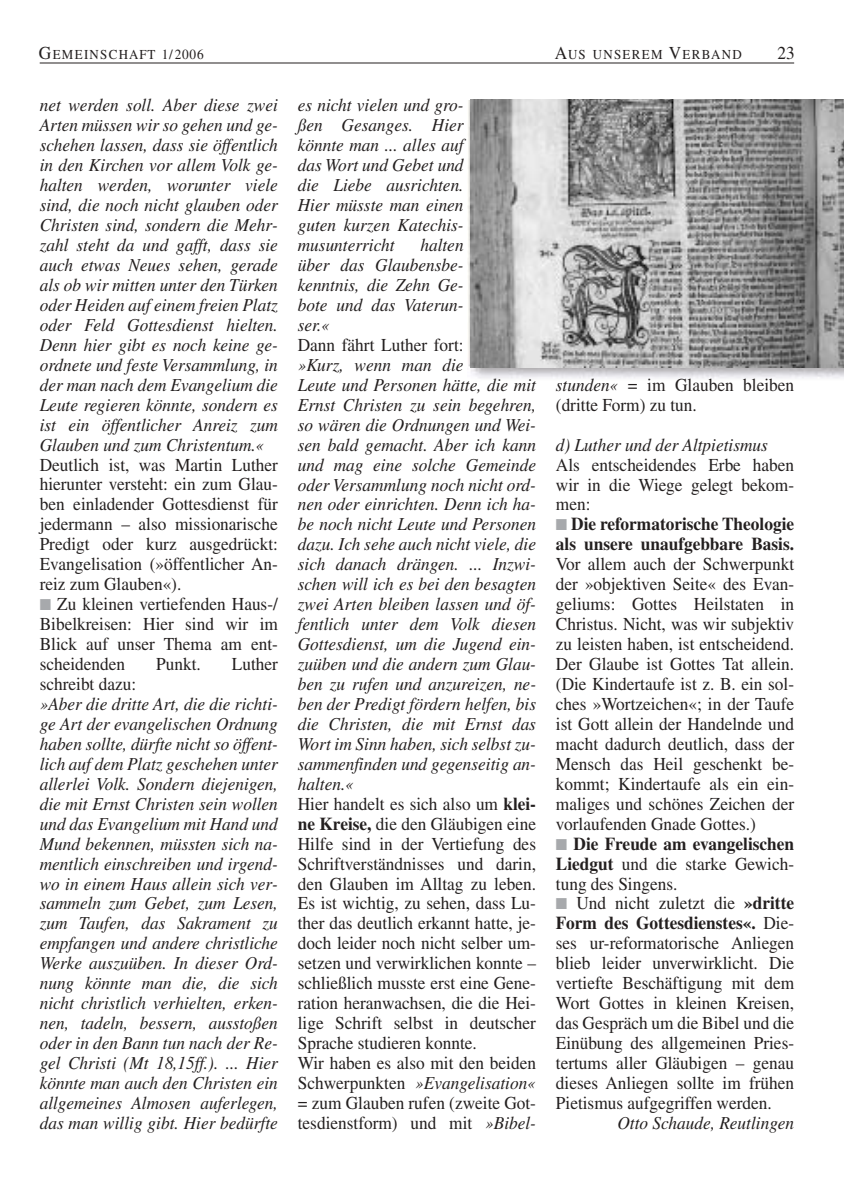
<style>
.page{position:relative;width:844px;height:1190px;background:#fff}
.page>*{position:absolute;margin:0;border:0;box-sizing:border-box;transform-origin:0 0}
.t1{font:italic 18.2px/19.9px "Times";color:#231f1f;text-align:justify;scale:.95 1}
.t2{font:18.2px/19.9px "Times";color:#231f1f;text-align:justify;scale:.95 1}
.t3{font:700 18.2px/19.9px "Times";color:#231f1f;scale:.95 1}
.t4{font:13.65px "Times";letter-spacing:.1em;color:#231f1f;scale:.95 1}
.s1{font-size:18.2px}
.s2{font-size:14px}
.s3{color:#a7a9ac}
.s4{font-style:normal}
.s5{font-weight:700;font-style:normal}
.s6{font-style:italic}
.s7{font-weight:700}
</style>
<div class="page">
<img style="left:467px;top:100px;width:376px;height:279px">
<hr style="left:40px;top:63px;width:754px;height:1px;background:#231f1f">
<img style="left:470px;top:99px;width:373px;height:268px">
<p class="t4" style="left:39px;top:50px;width:175px"><span class="s1">G</span>EMEINSCHAFT <span class="s2">1/2006</span></p>
<p class="t4" style="left:555px;top:50px;width:198px"><span class="s1">A</span>US UNSEREM <span class="s1">V</span>ERBAND</p>
<p class="t2" style="left:777px;top:45px;width:20px">23</p>
<p class="t1" style="left:40px;top:97px;width:252px">net werden soll. Aber diese zwei Arten müssen wir so gehen und ge&shy;schehen lassen, dass sie öffentlich in den Kirchen vor allem Volk ge&shy;halten werden, worunter viele sind, die noch nicht glauben oder Christen sind, sondern die Mehr&shy;zahl steht da und gafft, dass sie auch etwas Neues sehen, gerade als ob wir mitten unter den Türken oder Heiden auf einem freien Platz oder Feld Gottesdienst hielten.<br>Denn hier gibt es noch keine ge&shy;ordnete und feste Versammlung, in der man nach dem Evangelium die Leute regieren könnte, sondern es ist ein öffentlicher Anreiz zum Glauben und zum Christentum.«</p>
<p class="t2" style="left:40px;top:456px;width:252px">Deutlich ist, was Martin Luther hierunter versteht: ein zum Glau&shy;ben einladender Gottesdienst für jedermann – also missionarische Predigt oder kurz ausgedrückt:<br>Evangelisation (»öffentlicher An&shy;reiz zum Glauben«).</p>
<p class="t2" style="left:40px;top:596px;width:252px"><span class="s3">■</span> Zu kleinen vertiefenden Haus-/ Bibelkreisen: Hier sind wir im Blick auf unser Thema am ent&shy;scheidenden</p>
<p class="t1" style="left:298px;top:97px;width:176px">es nicht vielen und gro&shy;ßen Gesanges. Hier könnte man ... alles auf das Wort und Gebet und die Liebe ausrichten.<br>Hier müsste man einen guten kurzen Katechis&shy;musunterricht</p>
<p class="t1" style="left:298px;top:237px;width:176px;text-indent:123px">halten über das Glaubensbe&shy;kenntnis, die Zehn Ge&shy;bote und das Vaterun&shy;ser.«</p>
<p class="t2" style="left:298px;top:337px;width:176px">Dann fährt Luther fort:</p>
<p class="t1" style="left:298px;top:356px;width:252px;text-align:left">»Kurz, wenn man die<br>Leute und Personen hätte, die mit<br>Ernst Christen zu sein begehren, so wären die Ordnungen und Wei&shy;sen bald gemacht. Aber ich kann und mag eine solche Gemeinde oder Versammlung noch nicht ord&shy;nen oder einrichten. Denn ich ha&shy;be noch nicht Leute und Personen dazu. Ich sehe auch nicht viele, die sich danach drängen. ... Inzwi&shy;schen will ich es bei den besagten zwei Arten bleiben lassen und öf&shy;fentlich unter dem Volk diesen<br>Gottesdienst, um die Jugend ein&shy;zuüben und die andern zum Glau&shy;ben zu rufen und anzureizen, ne&shy;ben der Predigt fördern helfen, bis die Christen, die mit Ernst das<br>Wort im Sinn haben, sich selbst zu&shy;sammenfinden und gegenseitig an&shy;halten.«<br><span class="s4">Hier handelt es sich also um</span> <span class="s5">klei&shy;ne Kreise,</span> <span class="s4">die den Gläubigen eine<br>Hilfe sind in der Vertiefung des<br>Schriftverständnisses und darin, den Glauben im Alltag zu leben.<br>Es ist wichtig, zu sehen, dass Lu&shy;ther das deutlich erkannt hatte, je&shy;doch leider noch nicht selber um&shy;setzen und verwirklichen konnte – schließlich musste erst eine Gene&shy;ration heranwachsen, die die Hei&shy;lige Schrift selbst in deutscher<br>Sprache studieren konnte.<br>Wir haben es also mit den beiden<br>Schwerpunkten</span> »Evangelisation« <span class="s4">= zum Glauben rufen (zweite Got&shy;tesdienstform) und mit</span> »Bibel-</p>
<p class="t2" style="left:556px;top:376px;width:252px"><span class="s6">stunden«</span> = im Glauben bleiben (dritte Form) zu tun.</p>
<p class="t1" style="left:556px;top:436px;width:225px">d) Luther und der Altpietismus</p>
<p class="t2" style="left:556px;top:456px;width:252px">Als entscheidendes Erbe haben wir in die Wiege gelegt bekom&shy;men:</p>
<p class="t3" style="left:556px;top:516px;width:252px"><span class="s3">■</span> Die reformatorische Theologie als unsere unaufgebbare Basis.</p>
<p class="t2" style="left:556px;top:556px;width:252px">Vor allem auch der Schwerpunkt der »objektiven Seite« des Evan&shy;geliums: Gottes Heilstaten in Christus. Nicht, was wir subjektiv zu leisten haben, ist entscheidend.<br>Der Glaube ist Gottes Tat allein. (Die Kindertaufe ist z. B. ein sol&shy;ches »Wortzeichen«; in der Taufe ist Gott allein der Handelnde und macht dadurch deutlich, dass der Mensch das Heil geschenkt be&shy;kommt; Kindertaufe als ein ein&shy;maliges und schönes Zeichen der vorlaufenden Gnade Gottes.)</p>
<p class="t2" style="left:556px;top:835px;width:252px"><span class="s3">■</span> <span class="s7">Die Freude am evangelischen Liedgut</span> und die starke Gewich&shy;tung des Singens.</p>
<p class="t2" style="left:556px;top:895px;width:252px"><span class="s3">■</span> Und nicht zuletzt die <span class="s7">»dritte Form des Gottesdienstes«.</span> Die&shy;ses ur-reformatorische Anliegen blieb leider unverwirklicht. Die vertiefte Beschäftigung mit dem Wort Gottes in kleinen Kreisen, das Gespräch um die Bibel und die Einübung des allgemeinen Pries&shy;tertums aller Gläubigen – genau dieses Anliegen sollte im frühen Pietismus aufgegriffen werden.</p>
<p class="t1" style="left:617px;top:1114px;width:187px">Otto Schaude, Reutlingen</p>
<p class="t2" style="left:156px;top:656px;width:49px">Punkt.</p>
<p class="t2" style="left:232px;top:656px;width:50px">Luther</p>
<p class="t2" style="left:40px;top:676px;width:103px">schreibt dazu:</p>
<p class="t1" style="left:40px;top:695px;width:252px">»Aber die dritte Art, die die richti&shy;ge Art der evangelischen Ordnung haben sollte, dürfte nicht so öffent&shy;lich auf dem Platz geschehen unter allerlei Volk. Sondern diejenigen, die mit Ernst Christen sein wollen und das Evangelium mit Hand und Mund bekennen, müssten sich na&shy;mentlich einschreiben und irgend&shy;wo in einem Haus allein sich ver&shy;sammeln zum Gebet, zum Lesen, zum Taufen, das Sakrament zu empfangen und andere christliche Werke auszuüben. In dieser Ord&shy;nung könnte man die, die sich nicht christlich verhielten, erken&shy;nen, tadeln, bessern, ausstoßen oder in den Bann tun nach der Re&shy;gel Christi (Mt 18,15ff.). ... Hier könnte man auch den Christen ein allgemeines Almosen auferlegen, das man willig gibt. Hier bedürfte</p>
</div>
